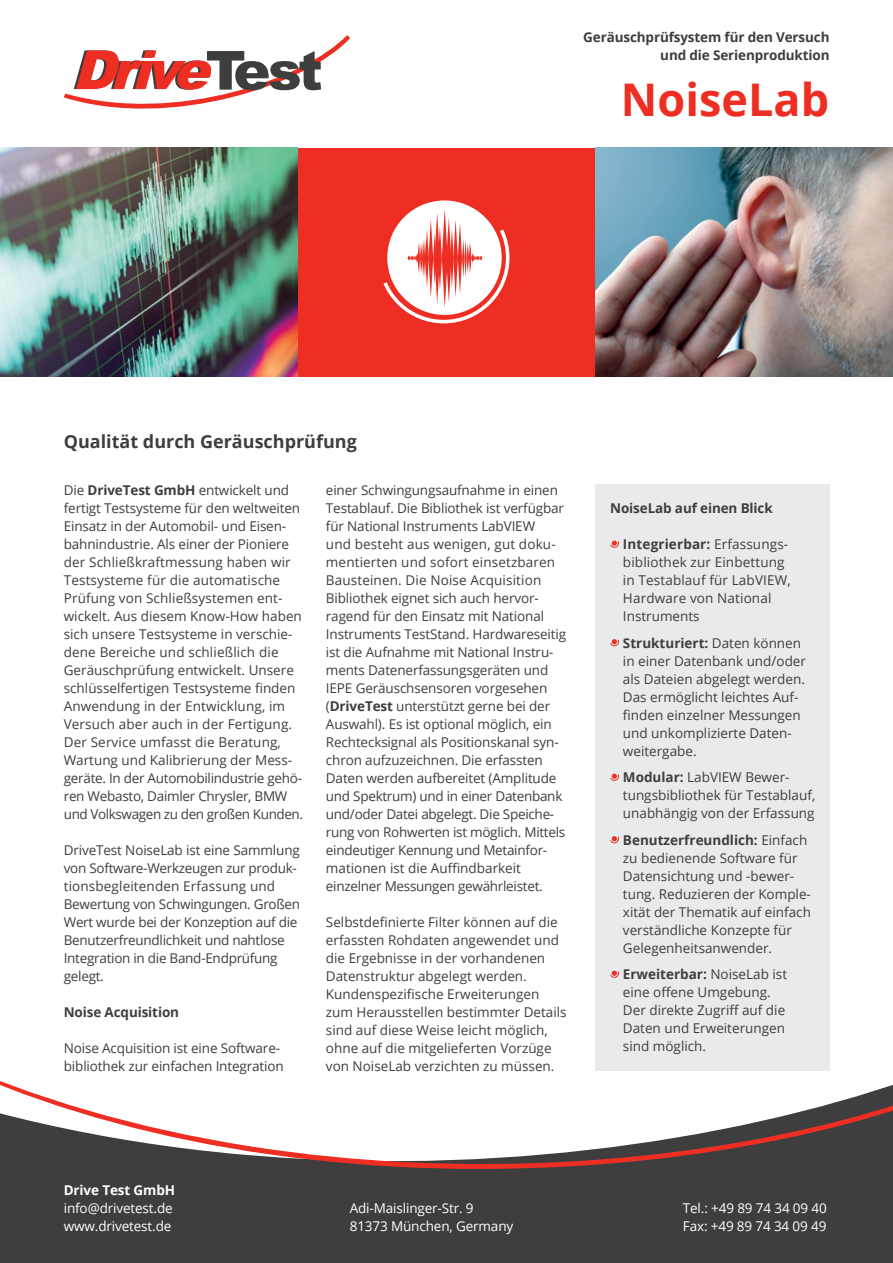
<style>
.page{position:relative;width:893px;height:1263px;background:#fff}
.page>*{position:absolute;margin:0;border:0;box-sizing:border-box;transform-origin:0 0}
.t1{font:700 45px "Open Sans";color:#ee2e22}
.t2{font:700 18px "Open Sans";color:#3e3e3f}
.t3{font:13.5px/18px "Open Sans";color:#3e3e3f}
.t4{font:13.5px/18px "Open Sans";letter-spacing:-.02em;color:#3e3e3f}
.t5{font:13.5px/18px "Open Sans";letter-spacing:-.01em;color:#fff}
.t6{font:700 13.5px/18px "Open Sans";letter-spacing:-.01em;color:#3e3e3f;text-align:right}
.t7{font:700 13.5px "Open Sans";letter-spacing:-.01em;color:#fff}
.s1{font-weight:700}
</style>
<div class="page">
<div style="left:0;top:1179px;width:893px;height:84px;background:#3e3e3f"></div>
<svg style="left:0;top:1081px;width:893px;height:98px"></svg>
<svg style="left:64px;top:35px;width:286px;height:74px"></svg>
<div style="left:595px;top:485px;width:235px;height:586px;background:#e9eaeb"></div>
<div style="left:298px;top:148px;width:297px;height:228px;background:#ee2e22"></div>
<img style="left:0;top:148px;width:298px;height:228px">
<img style="left:595px;top:148px;width:298px;height:228px">
<svg style="left:610px;top:540px;width:9px;height:8px"></svg>
<svg style="left:610px;top:639px;width:9px;height:8px"></svg>
<svg style="left:610px;top:773px;width:9px;height:8px"></svg>
<svg style="left:610px;top:836px;width:9px;height:8px"></svg>
<svg style="left:610px;top:970px;width:9px;height:8px"></svg>
<div style="left:387px;top:200px;width:115px;height:115px;background:#fff;border-radius:50%"></div>
<svg style="left:383px;top:209px;width:126px;height:114px"></svg>
<p class="t6" style="left:583px;top:27px;width:248px">Geräuschprüfsystem für den Versuch und die Serienproduktion</p>
<h1 class="t1" style="left:621px;top:68px;width:210px">NoiseLab</h1>
<h2 class="t2" style="left:64px;top:428px;width:295px">Qualität durch Geräuschprüfung</h2>
<p class="t3" style="left:64px;top:481px;width:241px">Die <span class="s1">DriveTest GmbH</span> entwickelt und fertigt Testsysteme für den weltweiten Einsatz in der Automobil- und Eisen&shy;bahnindustrie. Als einer der Pioniere der Schließkraftmessung haben wir Testsysteme für die automatische Prüfung von Schließsystemen ent&shy;wickelt. Aus diesem Know-How haben sich unsere Testsysteme in verschie&shy;dene Bereiche und schließlich die Geräuschprüfung entwickelt. Unsere schlüsselfertigen Testsysteme finden Anwendung in der Entwicklung, im Versuch aber auch in der Fertigung.<br>Der Service umfasst die Beratung, Wartung und Kalibrierung der Mess&shy;geräte. In der Automobilindustrie gehö&shy;ren Webasto, Daimler Chrysler, BMW und Volkswagen zu den großen Kunden.</p>
<p class="t4" style="left:64px;top:841px;width:238px">DriveTest NoiseLab ist eine Sammlung von Software-Werkzeugen zur produk&shy;tionsbegleitenden Erfassung und Bewertung von Schwingungen. Großen Wert wurde bei der Konzeption auf die Benutzerfreundlichkeit und nahtlose Integration in die Band-Endprüfung gelegt.</p>
<p class="t6" style="left:64px;top:1003px;width:117px">Noise Acquisition</p>
<p class="t3" style="left:64px;top:1039px;width:221px">Noise Acquisition ist eine Software&shy;bibliothek zur einfachen Integration</p>
<p class="t3" style="left:326px;top:481px;width:242px">einer Schwingungsaufnahme in einen Testablauf. Die Bibliothek ist verfügbar für National Instruments LabVIEW<br>und besteht aus wenigen, gut doku&shy;mentierten und sofort einsetzbaren Bausteinen. Die Noise Acquisition Bibliothek eignet sich auch hervor&shy;ragend für den Einsatz mit National Instruments TestStand. Hardwareseitig ist die Aufnahme mit National Instru&shy;ments Datenerfassungsgeräten und IEPE Geräuschsensoren vorgesehen (<span class="s1">DriveTest</span> unterstützt gerne bei der Auswahl). Es ist optional möglich, ein Rechtecksignal als Positionskanal syn&shy;chron aufzuzeichnen. Die erfassten Daten werden aufbereitet (Amplitude und Spektrum) und in einer Datenbank und/oder Datei abgelegt. Die Speiche&shy;rung von Rohwerten ist möglich. Mittels eindeutiger Kennung und Metainfor&shy;mationen ist die Auffindbarkeit einzelner Messungen gewährleistet.</p>
<p class="t3" style="left:326px;top:913px;width:242px">Selbstdefinierte Filter können auf die erfassten Rohdaten angewendet und die Ergebnisse in der vorhandenen Datenstruktur abgelegt werden.<br>Kundenspezifische Erweiterungen zum Herausstellen bestimmter Details sind auf diese Weise leicht möglich, ohne auf die mitgelieferten Vorzüge von NoiseLab verzichten zu müssen.</p>
<p class="t6" style="left:610px;top:499px;width:164px">NoiseLab auf einen Blick</p>
<p class="t3" style="left:623px;top:535px;width:169px"><span class="s1">Integrierbar:</span> Erfassungs&shy;bibliothek zur Einbettung in Testablauf für LabVIEW,<br>Hardware von National<br>Instruments</p>
<p class="t3" style="left:623px;top:633px;width:185px"><span class="s1">Strukturiert:</span> Daten können in einer Datenbank und/oder als Dateien abgelegt werden.<br>Das ermöglicht leichtes Auf&shy;finden einzelner Messungen und unkomplizierte Daten&shy;weitergabe.</p>
<p class="t3" style="left:623px;top:768px;width:194px"><span class="s1">Modular:</span> LabVIEW Bewer&shy;tungsbibliothek für Testablauf, unabhängig von der Erfassung</p>
<p class="t3" style="left:623px;top:830px;width:190px"><span class="s1">Benutzerfreundlich:</span> Einfach zu bedienende Software für<br>Datensichtung und -bewer&shy;tung. Reduzieren der Komple&shy;xität der Thematik auf einfach verständliche Konzepte für<br>Gelegenheitsanwender.</p>
<p class="t3" style="left:623px;top:965px;width:166px"><span class="s1">Erweiterbar:</span> NoiseLab ist eine offene Umgebung.<br>Der direkte Zugriff auf die<br>Daten und Erweiterungen sind möglich.</p>
<p class="t7" style="left:64px;top:1180px;width:113px">Drive Test GmbH</p>
<p class="t5" style="left:64px;top:1198px;width:110px">info@drivetest.de www.drivetest.de</p>
<p class="t5" style="left:350px;top:1198px;width:165px">Adi-Maislinger-Str. 9<br>81373 München, Germany</p>
<p class="t5" style="left:683px;top:1198px;width:145px">Tel.: +49 89 74 34 09 40<br>Fax: +49 89 74 34 09 49</p>
</div>
